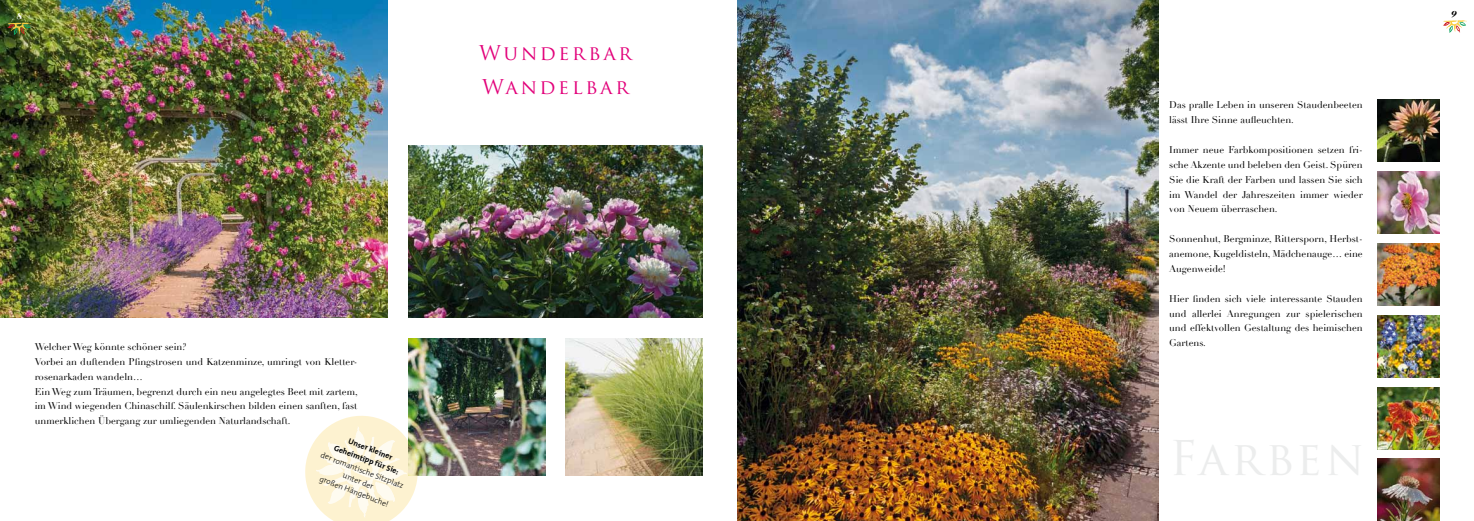
<style>
.page{position:relative;width:1474px;height:521px;background:#fff}
.page>*{position:absolute;margin:0;border:0;box-sizing:border-box;transform-origin:0 0}
.t1{font:19.86px/34.1px "Trajan Pro";letter-spacing:.14em;color:#e2007a}
.t2{font:italic 10.5px "Ariston";color:#fff}
.t3{font:italic 10.5px "Ariston";color:#000}
.t4{font:9.62px/14.9px "Didot";color:#000;text-align:justify}
.t5{font:300 7.88px/11.4px "The Mix";color:#000;text-align:center}
.t6{font:700 7.88px/11.4px "The Mix";color:#000;text-align:center}
</style>
<div class="page">
<img style="left:0;top:0;width:387px;height:317px">
<img style="left:408px;top:146px;width:294px;height:171px">
<img style="left:566px;top:339px;width:136px;height:136px">
<img style="left:737px;top:0;width:420px;height:521px">
<img style="left:408px;top:339px;width:137px;height:136px">
<img style="left:1377px;top:99px;width:62px;height:62px">
<img style="left:1377px;top:171px;width:62px;height:62px">
<img style="left:1377px;top:243px;width:62px;height:62px">
<img style="left:1377px;top:315px;width:62px;height:62px">
<img style="left:1377px;top:387px;width:62px;height:62px">
<img style="left:1377px;top:459px;width:62px;height:62px">
<svg style="left:305px;top:408px;width:120px;height:113px"></svg>
<svg style="left:1443px;top:20px;width:23px;height:13px"></svg>
<svg style="left:7px;top:23px;width:24px;height:12px"></svg>
<p class="t2" style="left:17px;top:9px;width:7px">8</p>
<p class="t3" style="left:1450px;top:8px;width:7px">9</p>
<h1 class="t1" style="left:479px;top:35px;width:154px">Wunderbar<br>Wandelbar</h1>
<p class="t4" style="left:35px;top:339px;width:324px;text-align:left">Welcher Weg könnte schöner sein?<br>Vorbei an duftenden Pfingstrosen und Katzenminze, umringt von Kletter&shy;rosenarkaden wandeln…<br>Ein Weg zum Träumen, begrenzt durch ein neu angelegtes Beet mit zartem, im Wind wiegenden Chinaschilf. Säulenkirschen bilden einen sanften, fast unmerklichen Übergang zur umliegenden Naturlandschaft.</p>
<p class="t6" style="left:341px;top:431px;width:70px;rotate:21deg">Unser kleiner<br>Geheimtipp für Sie:</p>
<p class="t5" style="left:323px;top:449px;width:90px;rotate:21deg">der romantische Sitzplatz unter der<br>großen Hängebuche!</p>
<p class="t4" style="left:1169px;top:98px;width:195px">Das pralle Leben in unseren Staudenbeeten lässt Ihre Sinne aufleuchten.</p>
<p class="t4" style="left:1169px;top:142px;width:195px">Immer neue Farbkompositionen setzen fri&shy;sche Akzente und beleben den Geist. Spüren Sie die Kraft der Farben und lassen Sie sich im Wandel der Jahreszeiten immer wieder von Neuem überraschen.</p>
<p class="t4" style="left:1169px;top:232px;width:195px">Sonnenhut, Bergminze, Rittersporn, Herbst&shy;anemone, Kugeldisteln, Mädchenauge… eine Augenweide!</p>
<p class="t4" style="left:1169px;top:291px;width:195px">Hier finden sich viele interessante Stauden und allerlei Anregungen zur spielerischen und effektvollen Gestaltung des heimischen Gartens.</p>
</div>
